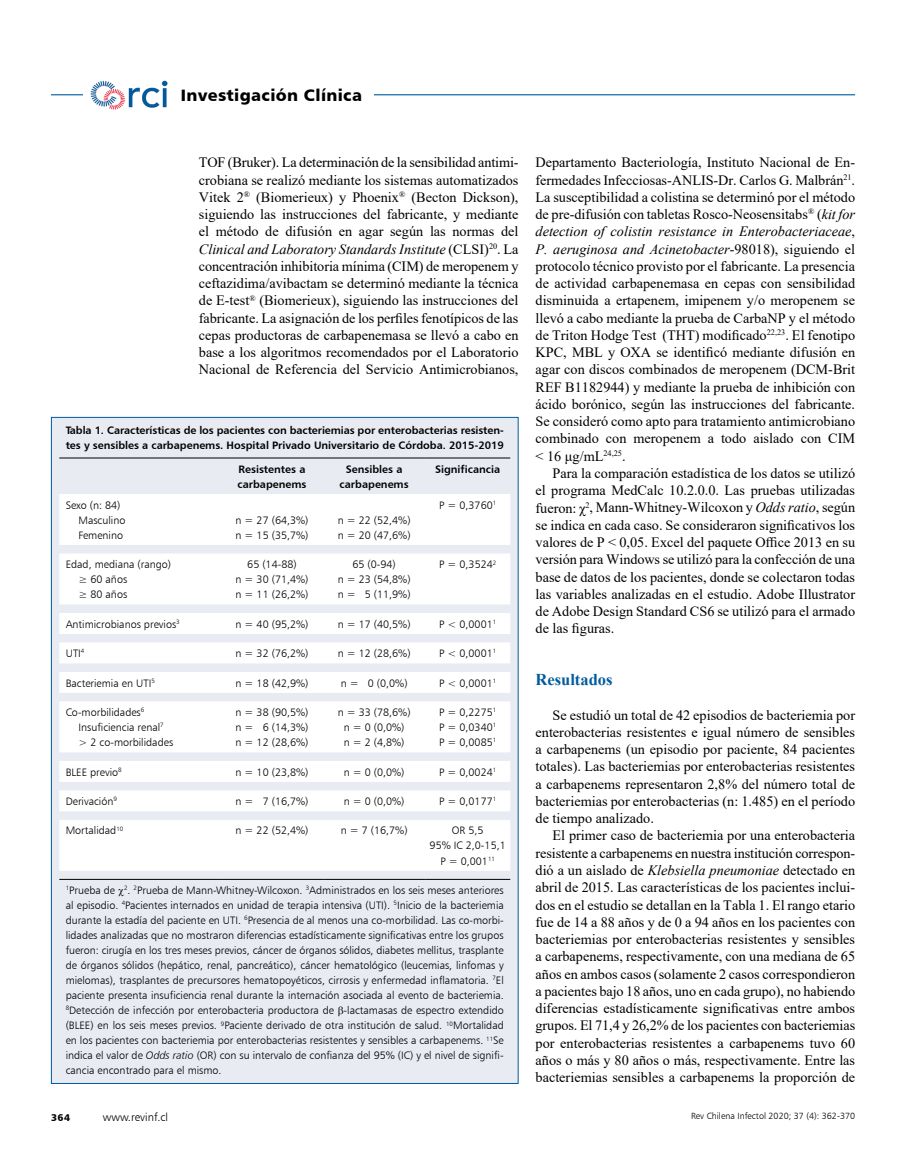
<style>
.page{position:relative;width:919px;height:1170px;background:#fff}
.page>*{position:absolute;margin:0;border:0;box-sizing:border-box;transform-origin:0 0}
.t1{font:16.5px "Humanist 777 BT Black B";letter-spacing:.02em;color:#000}
.t2{font:700 16.5px "Times New Roman";color:#005b9d}
.t3{font:14.25px/17.2px "Times New Roman";color:#000;text-align:justify}
.t4{font:11.25px "Humanist 777 BT Light B";color:#000}
.t5{font:10.8px/15px "Humanist 777 BT Light B";color:#000}
.t6{font:10.8px/15px "Humanist 777 BT Bold B";color:#000}
.t7{font:9.75px "Humanist 777 BT Black B";color:#000}
.t8{font:9px "Humanist 777 BT Light B";color:#000}
.s1{font-style:italic}
.s2{font-family:"Humanist 777 BT Light Italic B"}
</style>
<div class="page">
<hr style="left:51px;top:94px;width:804px;height:1px;background:#005b9d">
<div style="left:83px;top:80px;width:92px;height:30px;background:#fff"></div>
<img style="left:90px;top:80px;width:78px;height:30px">
<div style="left:169px;top:80px;width:204px;height:30px;background:#fff"></div>
<div style="left:51px;top:417px;width:467px;height:666px;background:#e9ebf3"></div>
<svg style="left:59px;top:494px;width:451px;height:376px;fill:#fff"></svg>
<hr style="left:59px;top:879px;width:162px;height:1px;background:#000">
<hr style="left:221px;top:879px;width:102px;height:1px;background:#000">
<hr style="left:323px;top:879px;width:102px;height:1px;background:#000">
<hr style="left:425px;top:879px;width:85px;height:1px;background:#000">
<hr style="left:59px;top:457px;width:162px;height:1px;background:#000">
<hr style="left:221px;top:457px;width:102px;height:1px;background:#000">
<hr style="left:323px;top:457px;width:102px;height:1px;background:#000">
<hr style="left:425px;top:457px;width:85px;height:1px;background:#000">
<p class="t1" style="left:181px;top:85px;width:183px">Investigación Clínica</p>
<p class="t3" style="left:199px;top:153px;width:321px">TOF (Bruker). La determinación de la sensibilidad antimi&shy;crobiana se realizó mediante los sistemas automatizados Vitek 2<sup>®</sup> (Biomerieux) y Phoenix<sup>®</sup> (Becton Dickson), siguiendo las instrucciones del fabricante, y mediante el método de difusión en agar según las normas del <span class="s1">Clinical and Laboratory Standards Institute</span> (CLSI)<sup>20</sup>. La concentración inhibitoria mínima (CIM) de meropenem y ceftazidima/avibactam se determinó mediante la técnica de E-test<sup>®</sup> (Biomerieux), siguiendo las instrucciones del fabricante. La asignación de los perfiles fenotípicos de las cepas productoras de carbapenemasa se llevó a cabo en base a los algoritmos recomendados por el Laboratorio Nacional de Referencia del Servicio Antimicrobianos,</p>
<p class="t6" style="left:66px;top:423px;width:439px">Tabla 1. Características de los pacientes con bacteriemias por enterobacterias resisten&shy;tes y sensibles a carbapenems. Hospital Privado Universitario de Córdoba. 2015-2019</p>
<p class="t6" style="left:237px;top:461px;width:71px">Resistentes a carbapenems</p>
<p class="t6" style="left:339px;top:461px;width:71px;text-align:center">Sensibles a carbapenems</p>
<p class="t6" style="left:435px;top:461px;width:67px">Significancia</p>
<p class="t5" style="left:78px;top:497px;width:48px;text-indent:-13px">Sexo (n: 84)<br>Masculino<br>Femenino</p>
<p class="t5" style="left:439px;top:497px;width:59px">P = 0,3760<sup>1</sup></p>
<p class="t5" style="left:235px;top:512px;width:74px">n = 27 (64,3%) n = 15 (35,7%)</p>
<p class="t5" style="left:337px;top:512px;width:74px">n = 22 (52,4%) n = 20 (47,6%)</p>
<p class="t5" style="left:78px;top:556px;width:94px;text-indent:-13px">Edad, mediana (rango) ≥ 60 años<br>≥ 80 años</p>
<p class="t5" style="left:235px;top:556px;width:74px;text-align:center">65 (14-88)<br>n = 30 (71,4%) n = 11 (26,2%)</p>
<p class="t5" style="left:337px;top:556px;width:74px;text-align:center">65 (0-94)<br>n = 23 (54,8%) n = 5 (11,9%)</p>
<p class="t5" style="left:439px;top:556px;width:59px">P = 0,3524<sup>2</sup></p>
<p class="t5" style="left:66px;top:616px;width:116px">Antimicrobianos previos<sup>3</sup></p>
<p class="t5" style="left:235px;top:616px;width:74px">n = 40 (95,2%)</p>
<p class="t5" style="left:337px;top:616px;width:74px">n = 17 (40,5%)</p>
<p class="t5" style="left:439px;top:616px;width:59px">P &lt; 0,0001<sup>1</sup></p>
<p class="t5" style="left:66px;top:645px;width:20px">UTI<sup>4</sup></p>
<p class="t5" style="left:235px;top:645px;width:74px">n = 32 (76,2%)</p>
<p class="t5" style="left:337px;top:645px;width:74px">n = 12 (28,6%)</p>
<p class="t5" style="left:439px;top:645px;width:59px">P &lt; 0,0001<sup>1</sup></p>
<p class="t5" style="left:66px;top:675px;width:91px">Bacteriemia en UTI<sup>5</sup></p>
<p class="t5" style="left:235px;top:675px;width:74px">n = 18 (42,9%)</p>
<p class="t5" style="left:341px;top:675px;width:68px">n = 0 (0,0%)</p>
<p class="t5" style="left:439px;top:675px;width:59px">P &lt; 0,0001<sup>1</sup></p>
<p class="t5" style="left:78px;top:704px;width:96px;text-indent:-13px">Co-morbilidades<sup>6<br></sup>Insuficiencia renal<sup>7 </sup>&gt; 2 co-morbilidades</p>
<p class="t5" style="left:235px;top:704px;width:74px;text-align:justify">n = 38 (90,5%) n = 6 (14,3%) n = 12 (28,6%)</p>
<p class="t5" style="left:337px;top:704px;width:74px;text-align:center">n = 33 (78,6%) n = 0 (0,0%)<br>n = 2 (4,8%)</p>
<p class="t5" style="left:439px;top:704px;width:59px;text-align:justify">P = 0,2275<sup>1<br></sup>P = 0,0340<sup>1<br></sup>P = 0,0085<sup>1</sup></p>
<p class="t5" style="left:66px;top:764px;width:58px">BLEE previo<sup>8</sup></p>
<p class="t5" style="left:235px;top:764px;width:74px">n = 10 (23,8%)</p>
<p class="t5" style="left:344px;top:764px;width:62px">n = 0 (0,0%)</p>
<p class="t5" style="left:439px;top:764px;width:59px">P = 0,0024<sup>1</sup></p>
<p class="t5" style="left:66px;top:793px;width:53px">Derivación<sup>9</sup></p>
<p class="t5" style="left:235px;top:793px;width:74px">n = 7 (16,7%)</p>
<p class="t5" style="left:344px;top:793px;width:62px">n = 0 (0,0%)</p>
<p class="t5" style="left:439px;top:793px;width:59px">P = 0,0177<sup>1</sup></p>
<p class="t5" style="left:66px;top:823px;width:59px">Mortalidad<sup>10</sup></p>
<p class="t5" style="left:235px;top:823px;width:74px">n = 22 (52,4%)</p>
<p class="t5" style="left:341px;top:823px;width:68px">n = 7 (16,7%)</p>
<p class="t5" style="left:429px;top:823px;width:78px;text-align:center">OR 5,5<br>95% IC 2,0-15,1<br>P = 0,001<sup>11</sup></p>
<p class="t5" style="left:66px;top:882px;width:439px;text-align:justify"><sup>1</sup>Prueba de <sup>2</sup>. <sup>2</sup>Prueba de Mann-Whitney-Wilcoxon. <sup>3</sup>Administrados en los seis meses anteriores al episodio. <sup>4</sup>Pacientes internados en unidad de terapia intensiva (UTI). <sup>5</sup>Inicio de la bacteriemia durante la estadía del paciente en UTI. <sup>6</sup>Presencia de al menos una co-morbilidad. Las co-morbi&shy;lidades analizadas que no mostraron diferencias estadísticamente significativas entre los grupos fueron: cirugía en los tres meses previos, cáncer de órganos sólidos, diabetes mellitus, trasplante de órganos sólidos (hepático, renal, pancreático), cáncer hematológico (leucemias, linfomas y mielomas), trasplantes de precursores hematopoyéticos, cirrosis y enfermedad inflamatoria. <sup>7</sup>El paciente presenta insuficiencia renal durante la internación asociada al evento de bacteriemia.<br><sup>8</sup>Detección de infección por enterobacteria productora de -lactamasas de espectro extendido (BLEE) en los seis meses previos. <sup>9</sup>Paciente derivado de otra institución de salud. <sup>10</sup>Mortalidad en los pacientes con bacteriemia por enterobacterias resistentes y sensibles a carbapenems. <sup>11</sup>Se indica el valor de <span class="s2">Odds ratio</span> (OR) con su intervalo de confianza del 95% (IC) y el nivel de signifi&shy;cancia encontrado para el mismo.</p>
<p class="t7" style="left:51px;top:1111px;width:20px">364</p>
<p class="t4" style="left:103px;top:1110px;width:67px">www.revinf.cl</p>
<p class="t3" style="left:535px;top:153px;width:321px">Departamento Bacteriología, Instituto Nacional de En&shy;fermedades Infecciosas-ANLIS-Dr. Carlos G. Malbrán<sup>21</sup>.<br>La susceptibilidad a colistina se determinó por el método de pre-difusión con tabletas Rosco-Neosensitabs<sup>®</sup> (<span class="s1">kit for detection of colistin resistance in Enterobacteriaceae</span>, <span class="s1">P. aeruginosa and Acinetobacter</span>-98018), siguiendo el protocolo técnico provisto por el fabricante. La presencia de actividad carbapenemasa en cepas con sensibilidad disminuida a ertapenem, imipenem y/o meropenem se llevó a cabo mediante la prueba de CarbaNP y el método de Triton Hodge Test (THT) modificado<sup>22,23</sup>. El fenotipo KPC, MBL y OXA se identificó mediante difusión en agar con discos combinados de meropenem (DCM-Brit REF B1182944) y mediante la prueba de inhibición con ácido borónico, según las instrucciones del fabricante.<br>Se consideró como apto para tratamiento antimicrobiano combinado con meropenem a todo aislado con CIM &lt; 16 μg/mL<sup>24,25</sup>.</p>
<p class="t3" style="left:535px;top:464px;width:321px;text-indent:17px">Para la comparación estadística de los datos se utilizó el programa MedCalc 10.2.0.0. Las pruebas utilizadas fueron: χ<sup>2</sup>, Mann-Whitney-Wilcoxon y <span class="s1">Odds ratio</span>, según se indica en cada caso. Se consideraron significativos los valores de P &lt; 0,05. Excel del paquete Office 2013 en su versión para Windows se utilizó para la confección de una base de datos de los pacientes, donde se colectaron todas las variables analizadas en el estudio. Adobe Illustrator de Adobe Design Standard CS6 se utilizó para el armado de las figuras.</p>
<p class="t2" style="left:535px;top:667px;width:79px">Resultados</p>
<p class="t3" style="left:535px;top:705px;width:321px;text-indent:17px">Se estudió un total de 42 episodios de bacteriemia por enterobacterias resistentes e igual número de sensibles a carbapenems (un episodio por paciente, 84 pacientes totales). Las bacteriemias por enterobacterias resistentes a carbapenems representaron 2,8% del número total de bacteriemias por enterobacterias (n: 1.485) en el período de tiempo analizado.</p>
<p class="t3" style="left:535px;top:826px;width:321px;text-indent:17px">El primer caso de bacteriemia por una enterobacteria resistente a carbapenems en nuestra institución correspon&shy;dió a un aislado de <span class="s1">Klebsiella pneumoniae</span> detectado en abril de 2015. Las características de los pacientes inclui&shy;dos en el estudio se detallan en la Tabla 1. El rango etario fue de 14 a 88 años y de 0 a 94 años en los pacientes con bacteriemias por enterobacterias resistentes y sensibles a carbapenems, respectivamente, con una mediana de 65 años en ambos casos (solamente 2 casos correspondieron a pacientes bajo 18 años, uno en cada grupo), no habiendo diferencias estadísticamente significativas entre ambos grupos. El 71,4 y 26,2% de los pacientes con bacteriemias por enterobacterias resistentes a carbapenems tuvo 60 años o más y 80 años o más, respectivamente. Entre las bacteriemias sensibles a carbapenems la proporción de</p>
<p class="t8" style="left:691px;top:1110px;width:166px">Rev Chilena Infectol 2020; 37 (4): 362-370</p>
</div>
